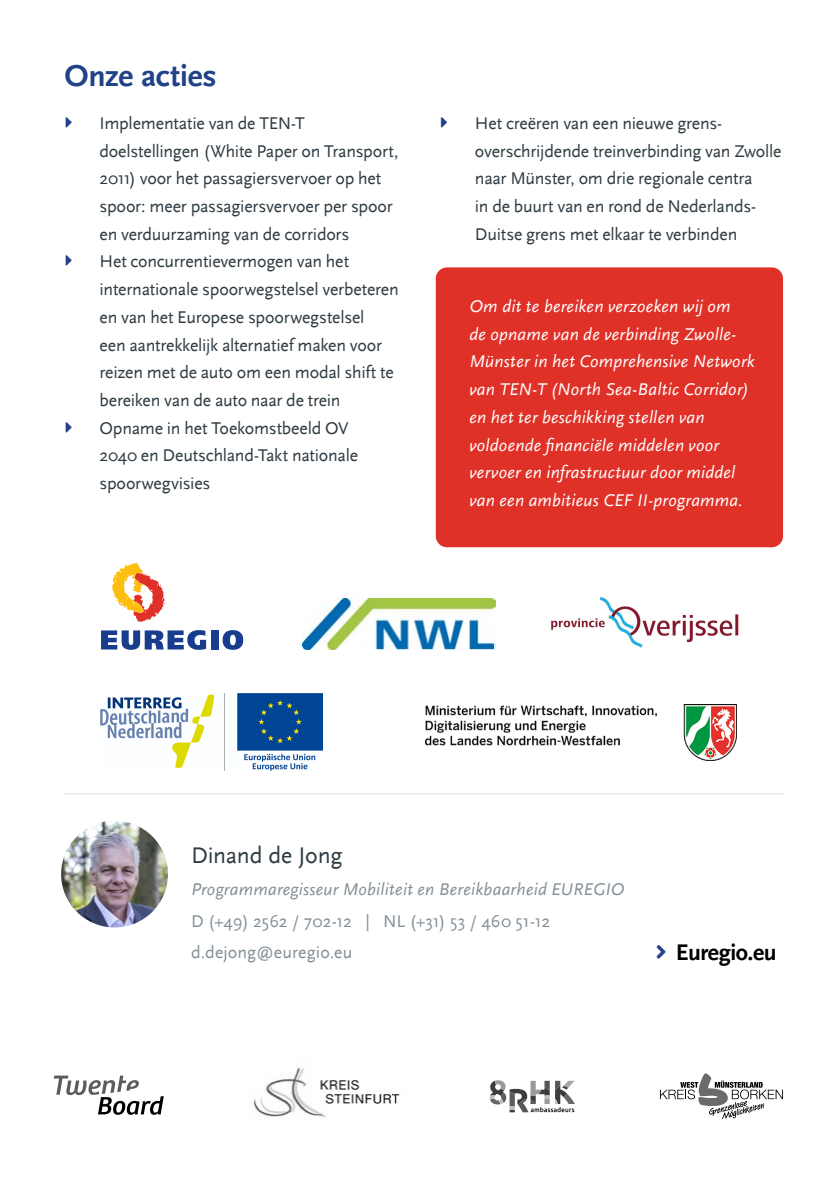
<style>
.page{position:relative;width:840px;height:1191px;background:#fff}
.page>*{position:absolute;margin:0;border:0;box-sizing:border-box;transform-origin:0 0}
.t1{font:700 31.6px "Scala Sans";letter-spacing:-.005em;color:#214286}
.t2{font:23.8px "Scala Sans";letter-spacing:-.01em;color:#2e3b42}
.t3{font:700 23.8px "Scala Sans";letter-spacing:-.02em;color:#000}
.t4{font:17.8px/27.6px "Scala Sans";letter-spacing:-.015em;color:#2e3b42}
.t5{font:italic 17.8px/27.6px "Scala Sans";letter-spacing:.01em;color:#fff}
.t6{font:17.8px/31.6px "Scala Sans";letter-spacing:.005em;color:#839097}
.t7{font:italic 17.8px "Scala Sans";letter-spacing:.01em;color:#839097}
</style>
<div class="page">
<div style="left:435px;top:267px;width:347px;height:280px;background:#e03128;border-radius:11px"></div>
<hr style="left:65px;top:793px;width:717px;height:1px;background:#dcddde">
<img style="left:61px;top:820px;width:107px;height:107px;border-radius:53px">
<svg style="left:101px;top:630px;width:105px;height:20px"></svg>
<div style="left:211px;top:630px;width:7px;height:19px;background:#183c8e"></div>
<svg style="left:222px;top:630px;width:21px;height:20px"></svg>
<svg style="left:112px;top:562px;width:52px;height:60px"></svg>
<img style="left:302px;top:598px;width:193px;height:52px">
<img style="left:551px;top:596px;width:188px;height:52px">
<img style="left:101px;top:693px;width:221px;height:77px">
<img style="left:425px;top:704px;width:310px;height:56px">
<h1 class="t1" style="left:64px;top:59px;width:154px">Onze acties</h1>
<p class="t4" style="left:99px;top:110px;width:301px">Implementatie van de TEN-T doelstellingen (White Paper on Transport, 2011) voor het passagiersvervoer op het spoor: meer passagiersvervoer per spoor en verduurzaming van de corridors<br>Het concurrentievermogen van het internationale spoorwegstelsel verbeteren en van het Europese spoorwegstelsel<br>een aantrekkelijk alternatief maken voor reizen met de auto om een modal shift te bereiken van de auto naar de trein Opname in het Toekomstbeeld OV<br>2040 en Deutschland-Takt nationale spoorwegvisies</p>
<p class="t4" style="left:474px;top:110px;width:308px">Het creëren van een nieuwe grens&shy;overschrijdende treinverbinding van Zwolle naar Münster, om drie regionale centra<br>in de buurt van en rond de Nederlands-Duitse grens met elkaar te verbinden</p>
<p class="t5" style="left:469px;top:293px;width:287px">Om dit te bereiken verzoeken wij om<br>de opname van de verbinding Zwolle-Münster in het Comprehensive Network van TEN-T (North Sea-Baltic Corridor) en het ter beschikking stellen van voldoende financiële middelen voor vervoer en infrastructuur door middel van een ambitieus CEF II-programma.</p>
<h2 class="t2" style="left:191px;top:842px;width:153px">Dinand de Jong</h2>
<p class="t7" style="left:191px;top:879px;width:434px">Programmaregisseur Mobiliteit en Bereikbaarheid EUREGIO</p>
<p class="t6" style="left:191px;top:905px;width:360px">D (+49) 2562 / 702-12 | NL (+31) 53 / 460 51-12 d.dejong@euregio.eu</p>
<h2 class="t3" style="left:675px;top:939px;width:102px">Euregio.eu</h2>
</div>
